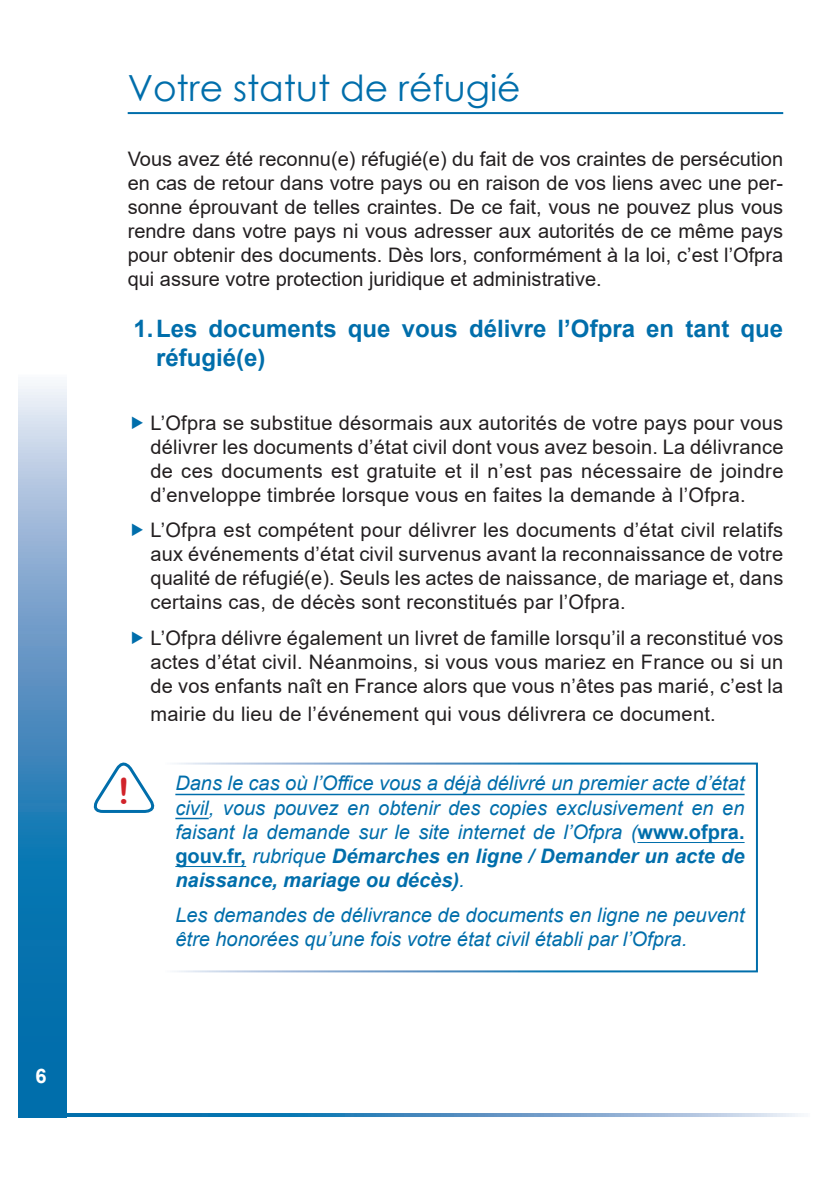
<style>
.page{position:relative;width:840px;height:1191px;background:#fff}
.page>*{position:absolute;margin:0;border:0;box-sizing:border-box;transform-origin:0 0}
.t1{font:36px "Century Gothic";color:#006eab}
.t2{font:36px "Arial Rounded MT Bold";color:#d1232a}
.t3{font:700 24px/28.8px "Arial";color:#006eab}
.t4{font:20px/24px "Arial";letter-spacing:.015em;color:#231f20;text-align:justify}
.t5{font:italic 20px/24px "Arial";color:#006eab;text-align:justify}
.t6{font:700 20px "Arial";color:#fff}
.s1{font-weight:700;font-style:normal}
.s2{font-weight:700}
</style>
<div class="page">
<svg style="left:18px;top:383px;width:49px;height:730px;background:#4f93c2"></svg>
<svg style="left:18px;top:1113px;width:783px;height:4px;background:#4f93c2"></svg>
<hr style="left:128px;top:112px;width:654px;height:2px;background:#006eab">
<hr style="left:175px;top:793px;width:569px;height:2px;background:#006eab">
<hr style="left:175px;top:817px;width:33px;height:2px;background:#006eab">
<hr style="left:637px;top:842px;width:107px;height:1px;background:#006eab">
<hr style="left:175px;top:866px;width:71px;height:1px;background:#006eab">
<div style="left:162px;top:762px;width:595px;height:210px;border:2px solid #fff"></div>
<svg style="left:93px;top:762px;width:62px;height:51px"></svg>
<p class="t6" style="left:36px;top:1062px;width:13px">6</p>
<h1 class="t1" style="left:128px;top:63px;width:394px">Votre statut de réfugié</h1>
<p class="t4" style="left:128px;top:147px;width:656px">Vous avez été reconnu(e) réfugié(e) du fait de vos craintes de persécution en cas de retour dans votre pays ou en raison de vos liens avec une per&shy;sonne éprouvant de telles craintes. De ce fait, vous ne pouvez plus vous rendre dans votre pays ni vous adresser aux autorités de ce même pays pour obtenir des documents. Dès lors, conformément à la loi, c’est l’Ofpra qui assure votre protection juridique et administrative.</p>
<p class="t3" style="left:156px;top:315px;width:628px;text-indent:-23px">1.Les documents que vous délivre l’Ofpra en tant que réfugié(e)</p>
<h1 class="t2" style="left:118px;top:769px;width:13px">!</h1>
<p class="t4" style="left:150px;top:411px;width:634px">L’Ofpra se substitue désormais aux autorités de votre pays pour vous délivrer les documents d’état civil dont vous avez besoin. La délivrance de ces documents est gratuite et il n’est pas nécessaire de joindre d’enveloppe timbrée lorsque vous en faites la demande à l’Ofpra.</p>
<p class="t4" style="left:150px;top:518px;width:634px">L’Ofpra est compétent pour délivrer les documents d’état civil relatifs aux événements d’état civil survenus avant la reconnaissance de votre qualité de réfugié(e). Seuls les actes de naissance, de mariage et, dans certains cas, de décès sont reconstitués par l’Ofpra.</p>
<p class="t4" style="left:150px;top:625px;width:634px">L’Ofpra délivre également un livret de famille lorsqu’il a reconstitué vos actes d’état civil. Néanmoins, si vous vous mariez en France ou si un de vos enfants naît en France alors que vous n’êtes pas marié, c’est la</p>
<p class="t4" style="left:150px;top:702px;width:566px">mairie du lieu de l’événement qui vous délivrera ce document.</p>
<p class="t5" style="left:175px;top:771px;width:570px">Dans le cas où l’Office vous a déjà délivré un premier acte d’état civil, vous pouvez en obtenir des copies exclusivement en en faisant la demande sur le site internet de l’Ofpra (<span class="s1">www.ofpra. gouv.fr,</span> rubrique <span class="s2">Démarches en ligne / Demander un acte de naissance, mariage ou décès)</span>.</p>
<p class="t5" style="left:175px;top:903px;width:570px">Les demandes de délivrance de documents en ligne ne peuvent être honorées qu’une fois votre état civil établi par l’Ofpra.</p>
</div>
